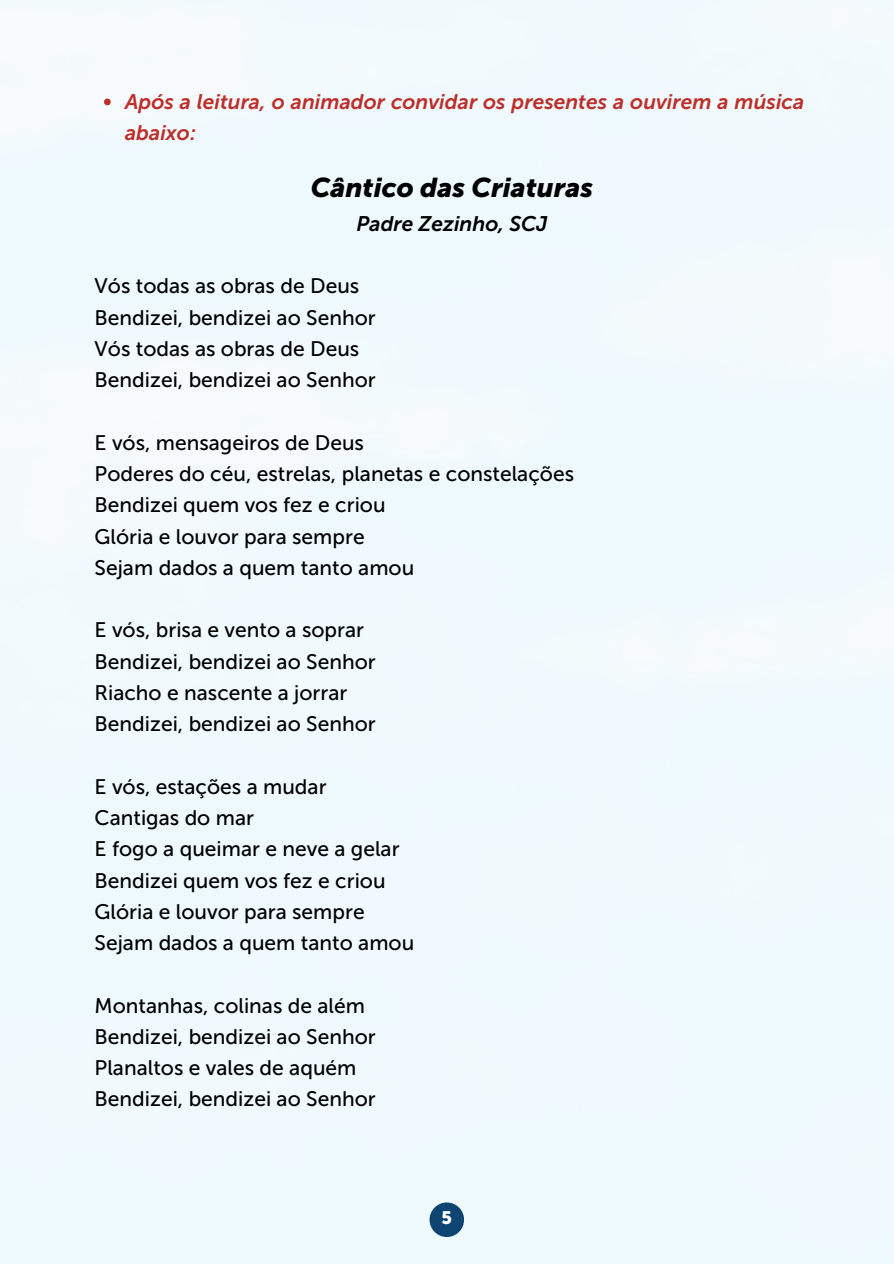
<style>
.page{position:relative;width:894px;height:1264px;background:#fff}
.page>*{position:absolute;margin:0;border:0;box-sizing:border-box;transform-origin:0 0}
.t1{font:italic 27px "Museo Sans 900";color:#000}
.t2{font:21px "Museo Sans 500";color:#000}
.t3{font:italic 21px/31.5px "Museo Sans 700";color:#bd2f2a}
.t4{font:italic 21px "Museo Sans 700";color:#000}
.t5{font:18px "Museo Sans 900";color:#fff}
</style>
<div class="page">
<div style="left:0;top:0;width:893px;height:1263px;background:#f0f9fd"></div>
<div style="left:429px;top:1202px;width:35px;height:34px;background:#0e4472;border-radius:50%"></div>
<svg style="left:104px;top:99px;width:7px;height:6px"></svg>
<p class="t3" style="left:125px;top:86px;width:680px">Após a leitura, o animador convidar os presentes a ouvirem a música abaixo:</p>
<p class="t1" style="left:311px;top:172px;width:284px">Cântico das Criaturas</p>
<p class="t4" style="left:356px;top:211px;width:192px">Padre Zezinho, SCJ</p>
<h1 class="t2" style="left:95px;top:274px;width:266px">Vós todas as obras de Deus</h1>
<p class="t2" style="left:95px;top:305px;width:282px">Bendizei, bendizei ao Senhor</p>
<p class="t2" style="left:95px;top:336px;width:266px">Vós todas as obras de Deus</p>
<p class="t2" style="left:95px;top:367px;width:282px">Bendizei, bendizei ao Senhor</p>
<p class="t2" style="left:95px;top:430px;width:271px">E vós, mensageiros de Deus</p>
<p class="t2" style="left:95px;top:461px;width:481px">Poderes do céu, estrelas, planetas e constelações</p>
<p class="t2" style="left:95px;top:492px;width:292px">Bendizei quem vos fez e criou</p>
<p class="t2" style="left:95px;top:524px;width:271px">Glória e louvor para sempre</p>
<p class="t2" style="left:95px;top:555px;width:321px">Sejam dados a quem tanto amou</p>
<p class="t2" style="left:95px;top:617px;width:271px">E vós, brisa e vento a soprar</p>
<p class="t2" style="left:95px;top:649px;width:282px">Bendizei, bendizei ao Senhor</p>
<p class="t2" style="left:95px;top:680px;width:254px">Riacho e nascente a jorrar</p>
<p class="t2" style="left:95px;top:711px;width:282px">Bendizei, bendizei ao Senhor</p>
<p class="t2" style="left:95px;top:774px;width:233px">E vós, estações a mudar</p>
<p class="t2" style="left:95px;top:805px;width:161px">Cantigas do mar</p>
<p class="t2" style="left:95px;top:836px;width:306px">E fogo a queimar e neve a gelar</p>
<p class="t2" style="left:95px;top:867px;width:292px">Bendizei quem vos fez e criou</p>
<p class="t2" style="left:95px;top:899px;width:271px">Glória e louvor para sempre</p>
<p class="t2" style="left:95px;top:930px;width:321px">Sejam dados a quem tanto amou</p>
<p class="t2" style="left:95px;top:992px;width:272px">Montanhas, colinas de além</p>
<p class="t2" style="left:95px;top:1024px;width:282px">Bendizei, bendizei ao Senhor</p>
<p class="t2" style="left:95px;top:1055px;width:263px">Planaltos e vales de aquém</p>
<p class="t2" style="left:95px;top:1086px;width:282px">Bendizei, bendizei ao Senhor</p>
<p class="t5" style="left:441px;top:1207px;width:12px">5</p>
</div>
